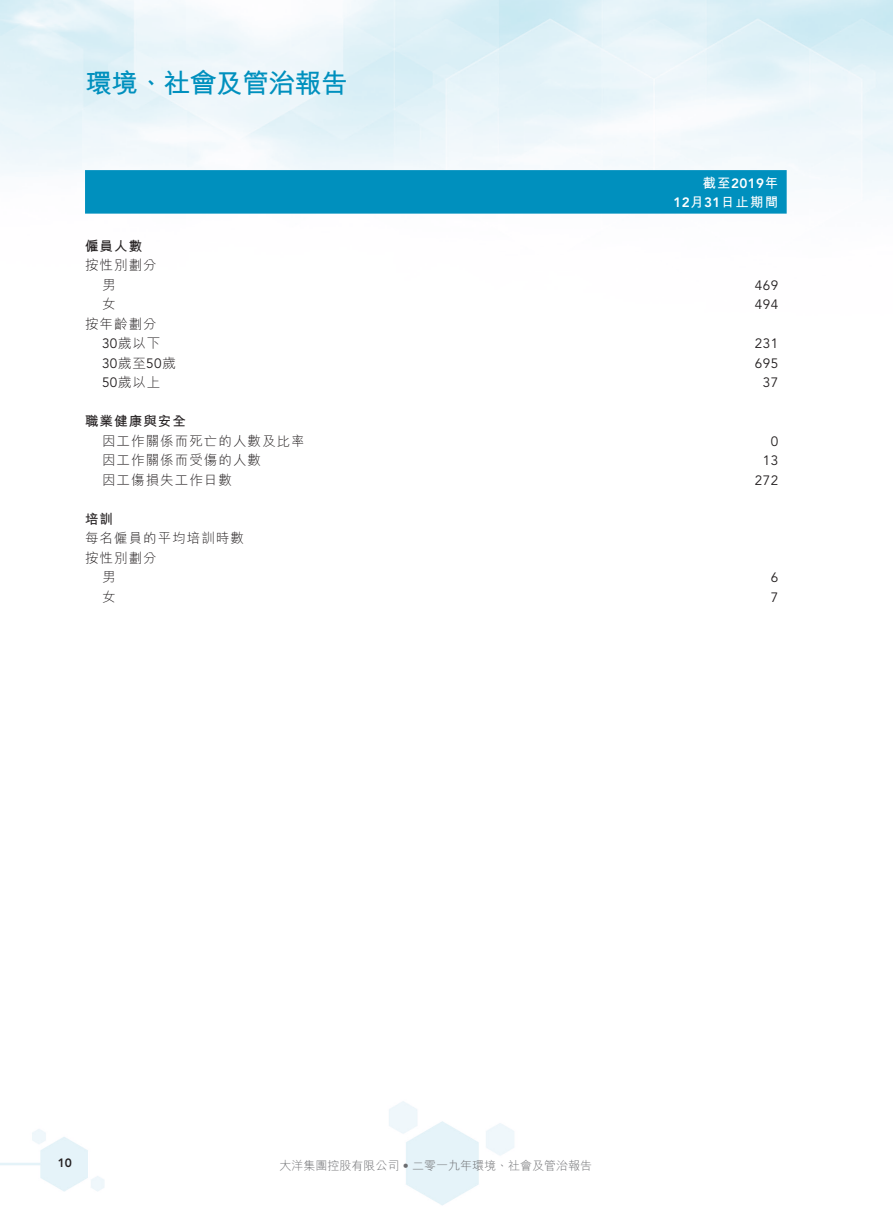
<style>
.page{position:relative;width:893px;height:1212px;background:#fff}
.page>*{position:absolute;margin:0;border:0;box-sizing:border-box;transform-origin:0 0}
.t1{font:700 27px "M Hei HK";letter-spacing:-.03em;color:#0090be}
._50_Table_txt{font:300 13.5px "M Hei HK";letter-spacing:.08em;color:#231f20}
._50_Table_txt-2{font:13.5px "Avenir LT Std";letter-spacing:.03em;color:#231f20}
._50_Table_txt-3{font:700 13.5px "M Hei HK";letter-spacing:.08em;color:#231f20}
._50_Table_txt-4{font:700 13.5px "M Hei HK";color:#fff}
._50_Table_txt-5{font:800 13.5px "Avenir LT Std";color:#fff}
.t2{font:300 12px "M Hei HK";color:#6c6d70}
.t3{font:800 12px "Avenir LT Std";color:#231f20}
.s1{font-family:"M Hei HK";font-weight:700}
.s2{font-family:"Avenir LT Std";font-weight:800}
.s3{font-family:"Avenir LT Std";font-weight:400}
.s4{font-family:"M Hei HK";font-weight:300}
</style>
<div class="page">
<div style="left:85px;top:170px;width:702px;height:44px;background:#0090be"></div>
<h1 class="t1" style="left:85px;top:63px;width:264px">環境、社會及管治報告</h1>
<p class="_50_Table_txt-5" style="left:703px;top:175px;width:77px"><span class="s1">截至</span>2019<span class="s1">年</span></p>
<p class="_50_Table_txt-4" style="left:673px;top:193px;width:106px"><span class="s2">12</span>月<span class="s2">31</span>日止期間</p>
<p class="_50_Table_txt-3" style="left:85px;top:236px;width:59px">僱員人數</p>
<p class="_50_Table_txt" style="left:85px;top:259px;width:73px">按性別劃分</p>
<p class="_50_Table_txt" style="left:102px;top:278px;width:15px">男</p>
<p class="_50_Table_txt-2" style="left:755px;top:277px;width:25px">469</p>
<p class="_50_Table_txt" style="left:102px;top:298px;width:15px">女</p>
<p class="_50_Table_txt-2" style="left:755px;top:297px;width:25px">494</p>
<p class="_50_Table_txt" style="left:85px;top:317px;width:73px">按年齡劃分</p>
<p class="_50_Table_txt" style="left:102px;top:337px;width:60px"><span class="s3">30</span>歲以下</p>
<p class="_50_Table_txt-2" style="left:755px;top:336px;width:25px">231</p>
<p class="_50_Table_txt-2" style="left:102px;top:355px;width:75px">30<span class="s4">歲至</span>50<span class="s4">歲</span></p>
<p class="_50_Table_txt-2" style="left:755px;top:355px;width:25px">695</p>
<p class="_50_Table_txt" style="left:102px;top:376px;width:60px"><span class="s3">50</span>歲以上</p>
<p class="_50_Table_txt-2" style="left:763px;top:375px;width:17px">37</p>
<p class="_50_Table_txt-3" style="left:85px;top:412px;width:102px">職業健康與安全</p>
<p class="_50_Table_txt" style="left:102px;top:434px;width:204px">因工作關係而死亡的人數及比率</p>
<p class="_50_Table_txt-2" style="left:771px;top:433px;width:9px">0</p>
<p class="_50_Table_txt" style="left:102px;top:454px;width:161px">因工作關係而受傷的人數</p>
<p class="_50_Table_txt-2" style="left:763px;top:453px;width:17px">13</p>
<p class="_50_Table_txt" style="left:102px;top:473px;width:131px">因工傷損失工作日數</p>
<p class="_50_Table_txt-2" style="left:755px;top:472px;width:25px">272</p>
<p class="_50_Table_txt-3" style="left:85px;top:509px;width:30px">培訓</p>
<p class="_50_Table_txt" style="left:85px;top:532px;width:161px">每名僱員的平均培訓時數</p>
<p class="_50_Table_txt" style="left:85px;top:551px;width:73px">按性別劃分</p>
<p class="_50_Table_txt" style="left:102px;top:571px;width:15px">男</p>
<p class="_50_Table_txt-2" style="left:771px;top:570px;width:9px">6</p>
<p class="_50_Table_txt" style="left:102px;top:590px;width:15px">女</p>
<p class="_50_Table_txt-2" style="left:771px;top:589px;width:9px">7</p>
<p class="t3" style="left:58px;top:1155px;width:16px">10</p>
<p class="t2" style="left:279px;top:1159px;width:314px">大洋集團控股有限公司 <span class="s3">•</span> 二零一九年環境、社會及管治報告</p>
</div>
